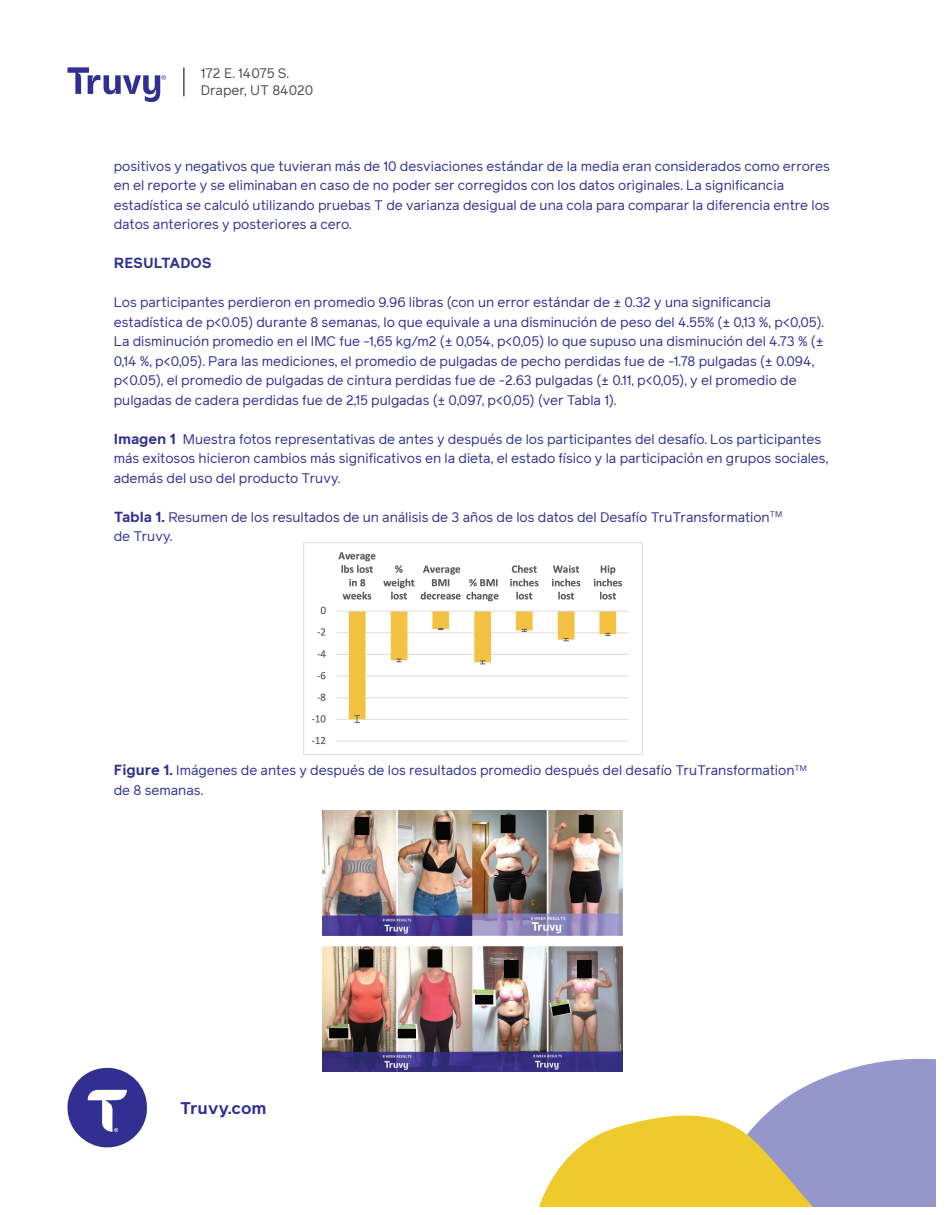
<style>
.page{position:relative;width:945px;height:1215px;background:#fff}
.page>*{position:absolute;margin:0;border:0;box-sizing:border-box;transform-origin:0 0}
.t1{font:700 16.5px "Reader Pro";color:#322f91}
.t2{font:700 14.25px "Reader Pro";color:#312f91}
.t3{font:13.5px/19.5px "Reader Pro";color:#312f91}
.t4{font:13.5px/16.2px "Reader Pro";color:#4c4d4e}
.s1{font-weight:700;font-size:14.25px}
</style>
<div class="page">
<hr style="left:183px;top:68px;width:2px;height:28px;background:#4c4d4e">
<svg style="left:67px;top:67px;width:99px;height:35px"></svg>
<svg style="left:67px;top:1067px;width:80px;height:81px"></svg>
<svg style="left:539px;top:1058px;width:396px;height:149px"></svg>
<img style="left:303px;top:542px;width:340px;height:213px">
<img style="left:323px;top:810px;width:300px;height:262px">
<p class="t4" style="left:201px;top:65px;width:114px">172 E. 14075 S.<br>Draper, UT 84020</p>
<p class="t3" style="left:114px;top:156px;width:718px">positivos y negativos que tuvieran más de 10 desviaciones estándar de la media eran considerados como errores en el reporte y se eliminaban en caso de no poder ser corregidos con los datos originales. La significancia estadística se calculó utilizando pruebas T de varianza desigual de una cola para comparar la diferencia entre los datos anteriores y posteriores a cero.</p>
<p class="t2" style="left:114px;top:253px;width:100px">RESULTADOS</p>
<p class="t3" style="left:114px;top:293px;width:712px">Los participantes perdieron en promedio 9.96 libras (con un error estándar de ± 0.32 y una significancia estadística de p&lt;0.05) durante 8 semanas, lo que equivale a una disminución de peso del 4.55% (± 0,13 %, p&lt;0,05).<br>La disminución promedio en el IMC fue -1,65 kg/m2 (± 0,054, p&lt;0,05) lo que supuso una disminución del 4.73 % (± 0,14 %, p&lt;0,05). Para las mediciones, el promedio de pulgadas de pecho perdidas fue de -1.78 pulgadas (± 0.094, p&lt;0.05), el promedio de pulgadas de cintura perdidas fue de -2.63 pulgadas (± 0.11, p&lt;0,05), y el promedio de pulgadas de cadera perdidas fue de 2,15 pulgadas (± 0,097, p&lt;0,05) (ver Tabla 1).</p>
<p class="t3" style="left:114px;top:429px;width:716px"><span class="s1">Imagen 1</span> Muestra fotos representativas de antes y después de los participantes del desafío. Los participantes más exitosos hicieron cambios más significativos en la dieta, el estado físico y la participación en grupos sociales, además del uso del producto Truvy.</p>
<p class="t3" style="left:114px;top:507px;width:670px"><span class="s1">Tabla 1.</span> Resumen de los resultados de un análisis de 3 años de los datos del Desafío TruTransformation<sup>TM </sup>de Truvy.</p>
<p class="t3" style="left:114px;top:761px;width:695px"><span class="s1">Figure 1.</span> Imágenes de antes y después de los resultados promedio después del desafío TruTransformation<sup>TM </sup>de 8 semanas.</p>
<p class="t1" style="left:180px;top:1096px;width:88px">Truvy.com</p>
</div>
